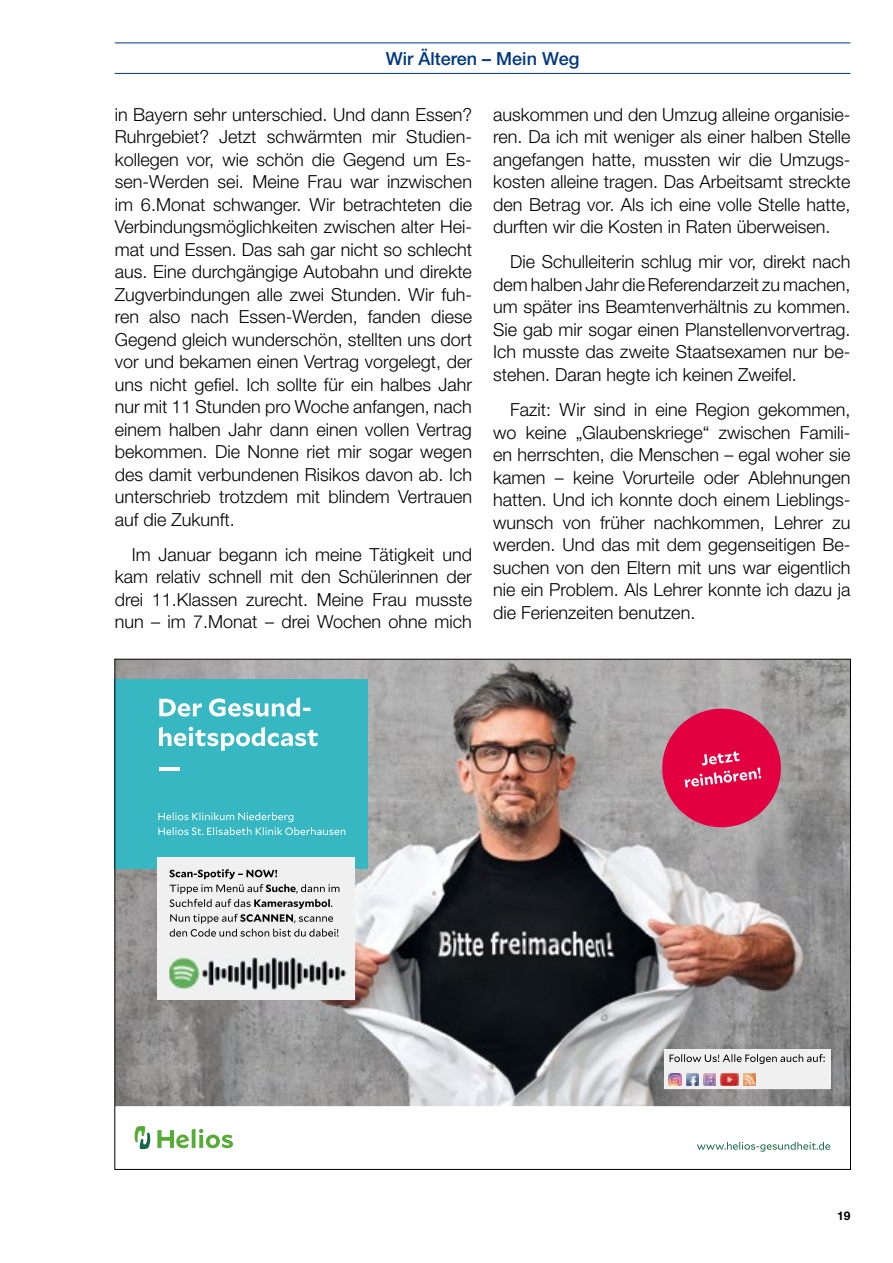
<style>
.page{position:relative;width:893px;height:1263px;background:#fff}
.page>*{position:absolute;margin:0;border:0;box-sizing:border-box;transform-origin:0 0}
.t1{font:300 18px/22.5px "Helvetica Neue";color:#000;text-align:justify}
.t2{font:500 18px "Helvetica Neue";color:#003882}
.t3{font:700 12px "Helvetica Neue";color:#000}
</style>
<div class="page">
<hr style="left:115px;top:43px;width:735px;height:1px;background:#003882">
<hr style="left:115px;top:73px;width:735px;height:1px;background:#003882">
<svg style="left:157px;top:1129px;width:76px;height:19px"></svg>
<svg style="left:135px;top:1126px;width:15px;height:23px"></svg>
<svg style="left:697px;top:1142px;width:133px;height:10px"></svg>
<img style="left:116px;top:661px;width:733px;height:445px">
<svg style="left:659px;top:705px;width:125px;height:126px;background:#d13a65"></svg>
<div style="left:115px;top:679px;width:253px;height:190px;background:#36b7c1"></div>
<svg style="left:159px;top:697px;width:151px;height:20px"></svg>
<svg style="left:159px;top:727px;width:159px;height:24px"></svg>
<hr style="left:159px;top:767px;width:21px;height:3px;background:#fff">
<svg style="left:158px;top:812px;width:187px;height:23px"></svg>
<div style="left:157px;top:857px;width:198px;height:142px;background:#f0f0f1"></div>
<svg style="left:170px;top:869px;width:169px;height:68px"></svg>
<img style="left:169px;top:957px;width:178px;height:33px">
<div style="left:665px;top:1049px;width:166px;height:40px;background:#f0f0f1"></div>
<svg style="left:668px;top:1073px;width:48px;height:13px"></svg>
<img style="left:721px;top:1073px;width:17px;height:13px">
<svg style="left:743px;top:1073px;width:13px;height:13px"></svg>
<svg style="left:670px;top:1054px;width:155px;height:10px"></svg>
<p class="t2" style="left:386px;top:47px;width:195px">Wir Älteren – Mein Weg</p>
<p class="t1" style="left:493px;top:102px;width:359px">auskommen und den Umzug alleine organisie&shy;ren. Da ich mit weniger als einer halben Stelle angefangen hatte, mussten wir die Umzugs&shy;kosten alleine tragen. Das Arbeitsamt streckte den Betrag vor. Als ich eine volle Stelle hatte, durften wir die Kosten in Raten überweisen.</p>
<p class="t1" style="left:493px;top:250px;width:359px;text-indent:17px">Die Schulleiterin schlug mir vor, direkt nach dem halben Jahr die Referendarzeit zu machen, um später ins Beamtenverhältnis zu kommen.<br>Sie gab mir sogar einen Planstellenvorvertrag.<br>Ich musste das zweite Staatsexamen nur be&shy;stehen. Daran hegte ich keinen Zweifel.</p>
<p class="t1" style="left:493px;top:398px;width:359px;text-indent:17px">Fazit: Wir sind in eine Region gekommen, wo keine „Glaubenskriege“ zwischen Famili&shy;en herrschten, die Menschen – egal woher sie kamen – keine Vorurteile oder Ablehnungen hatten. Und ich konnte doch einem Lieblings&shy;wunsch von früher nachkommen, Lehrer zu werden. Und das mit dem gegenseitigen Be&shy;suchen von den Eltern mit uns war eigentlich nie ein Problem. Als Lehrer konnte ich dazu ja die Ferienzeiten benutzen.</p>
<p class="t1" style="left:115px;top:102px;width:359px">in Bayern sehr unterschied. Und dann Essen?<br>Ruhrgebiet? Jetzt schwärmten mir Studien&shy;kollegen vor, wie schön die Gegend um Es&shy;sen-Werden sei. Meine Frau war inzwischen im 6.Monat schwanger. Wir betrachteten die Verbindungsmöglichkeiten zwischen alter Hei&shy;mat und Essen. Das sah gar nicht so schlecht aus. Eine durchgängige Autobahn und direkte Zugverbindungen alle zwei Stunden. Wir fuh&shy;ren also nach Essen-Werden, fanden diese Gegend gleich wunderschön, stellten uns dort vor und bekamen einen Vertrag vorgelegt, der uns nicht gefiel. Ich sollte für ein halbes Jahr nur mit 11 Stunden pro Woche anfangen, nach einem halben Jahr dann einen vollen Vertrag bekommen. Die Nonne riet mir sogar wegen des damit verbundenen Risikos davon ab. Ich unterschrieb trotzdem mit blindem Vertrauen auf die Zukunft.</p>
<p class="t1" style="left:115px;top:543px;width:359px;text-indent:17px">Im Januar begann ich meine Tätigkeit und kam relativ schnell mit den Schülerinnen der drei 11.Klassen zurecht. Meine Frau musste nun – im 7.Monat – drei Wochen ohne mich</p>
<p class="t3" style="left:837px;top:1209px;width:15px">19</p>
</div>
